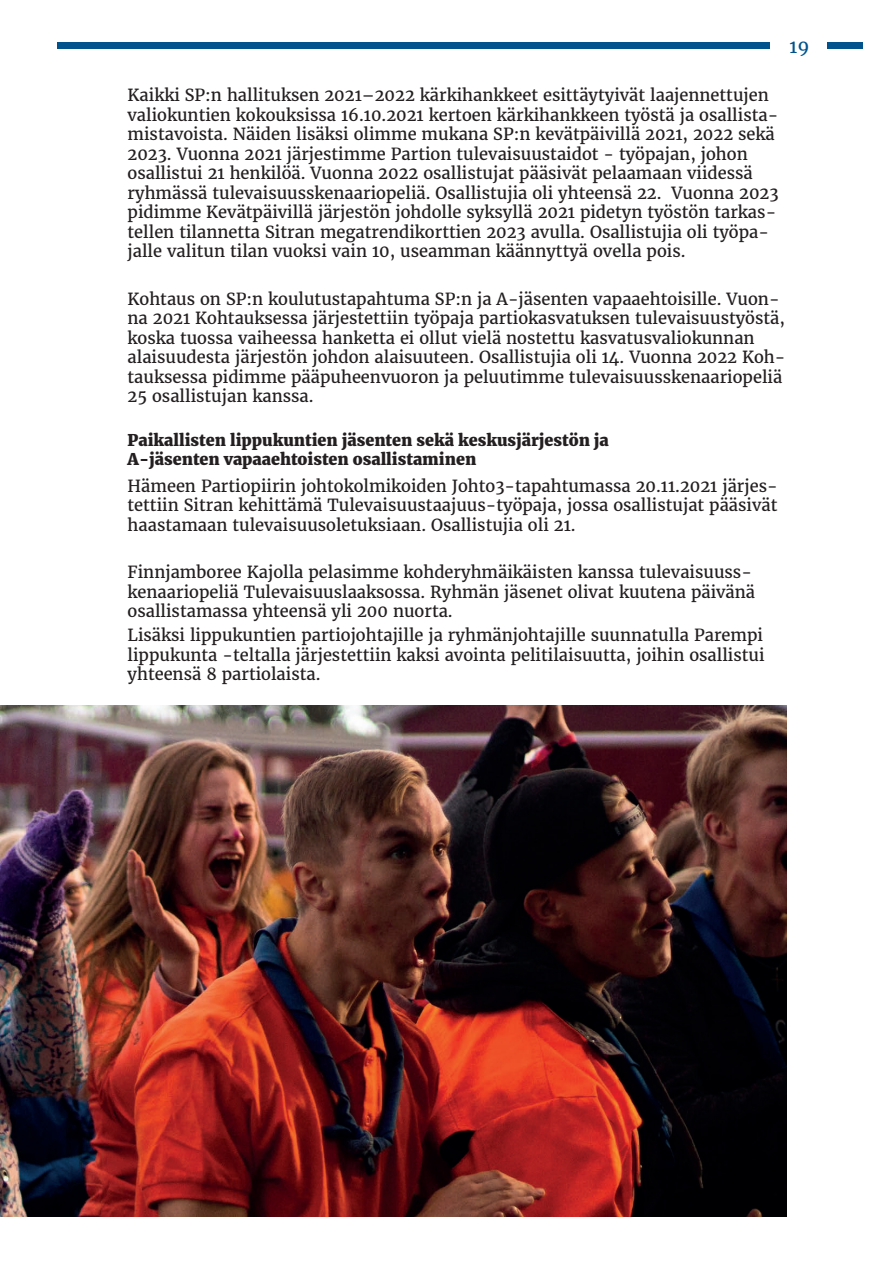
<style>
.page{position:relative;width:893px;height:1263px;background:#fff}
.page>*{position:absolute;margin:0;border:0;box-sizing:border-box;transform-origin:0 0}
.t1{font:18px "Merriweather";color:#00538d}
.t2{font:16.5px/19.5px "Merriweather";color:#231f20}
.t3{font:800 16.05px/19.5px "Merriweather";color:#231f20}
</style>
<div class="page">
<div style="left:57px;top:43px;width:805px;height:6px;background:#00538d"></div>
<div style="left:770px;top:33px;width:57px;height:37px;background:#fff"></div>
<img style="left:0;top:706px;width:787px;height:510px">
<p class="t1" style="left:790px;top:36px;width:21px">19</p>
<p class="t2" style="left:128px;top:86px;width:652px">Kaikki SP:n hallituksen 2021–2022 kärkihankkeet esittäytyivät laajennettujen valiokuntien kokouksissa 16.10.2021 kertoen kärkihankkeen työstä ja osallista&shy;mistavoista. Näiden lisäksi olimme mukana SP:n kevätpäivillä 2021, 2022 sekä 2023. Vuonna 2021 järjestimme Partion tulevaisuustaidot - työpajan, johon osallistui 21 henkilöä. Vuonna 2022 osallistujat pääsivät pelaamaan viidessä ryhmässä tulevaisuusskenaariopeliä. Osallistujia oli yhteensä 22. Vuonna 2023 pidimme Kevätpäivillä järjestön johdolle syksyllä 2021 pidetyn työstön tarkas&shy;tellen tilannetta Sitran megatrendikorttien 2023 avulla. Osallistujia oli työpa&shy;jalle valitun tilan vuoksi vain 10, useamman käännyttyä ovella pois.</p>
<p class="t2" style="left:128px;top:289px;width:659px">Kohtaus on SP:n koulutustapahtuma SP:n ja A-jäsenten vapaaehtoisille. Vuon&shy;na 2021 Kohtauksessa järjestettiin työpaja partiokasvatuksen tulevaisuustyöstä, koska tuossa vaiheessa hanketta ei ollut vielä nostettu kasvatusvaliokunnan alaisuudesta järjestön johdon alaisuuteen. Osallistujia oli 14. Vuonna 2022 Koh&shy;tauksessa pidimme pääpuheenvuoron ja peluutimme tulevaisuusskenaariopeliä 25 osallistujan kanssa.</p>
<p class="t3" style="left:128px;top:430px;width:483px">Paikallisten lippukuntien jäsenten sekä keskusjärjestön ja<br>A-jäsenten vapaaehtoisten osallistaminen</p>
<p class="t2" style="left:128px;top:476px;width:652px;text-align:justify">Hämeen Partiopiirin johtokolmikoiden Johto3-tapahtumassa 20.11.2021 järjes&shy;tettiin Sitran kehittämä Tulevaisuustaajuus-työpaja, jossa osallistujat pääsivät haastamaan tulevaisuusoletuksiaan. Osallistujia oli 21.</p>
<p class="t2" style="left:128px;top:563px;width:629px">Finnjamboree Kajolla pelasimme kohderyhmäikäisten kanssa tulevaisuuss&shy;kenaariopeliä Tulevaisuuslaaksossa. Ryhmän jäsenet olivat kuutena päivänä osallistamassa yhteensä yli 200 nuorta.</p>
<p class="t2" style="left:128px;top:625px;width:639px;text-align:justify">Lisäksi lippukuntien partiojohtajille ja ryhmänjohtajille suunnatulla Parempi lippukunta -teltalla järjestettiin kaksi avointa pelitilaisuutta, joihin osallistui yhteensä 8 partiolaista.</p>
</div>
